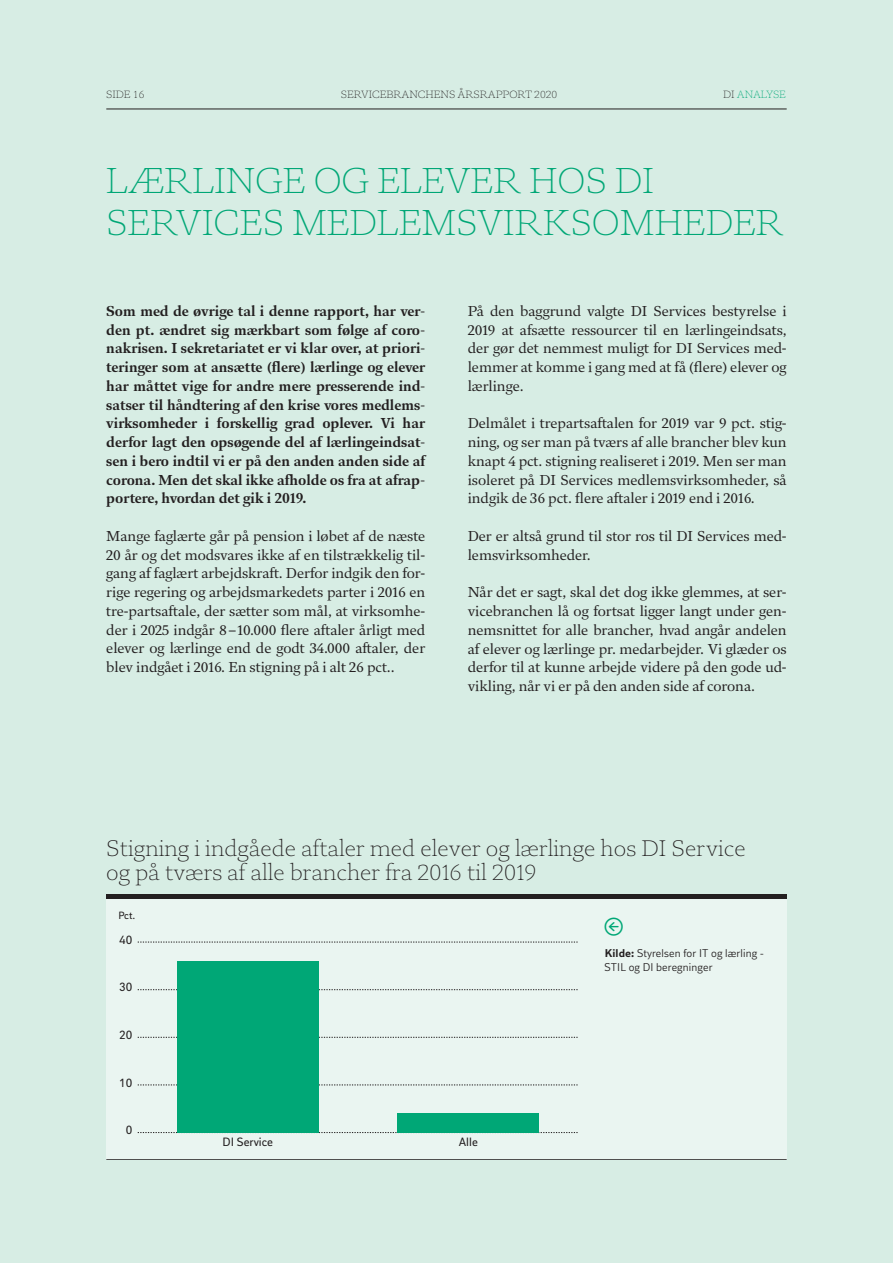
<style>
.page{position:relative;width:893px;height:1263px;background:#d7ede4}
.page>*{position:absolute;margin:0;border:0;box-sizing:border-box;transform-origin:0 0}
.t1{font:300 36px/42px "DI Serif";color:#00a776}
.t2{font:300 22.5px/24px "DI Serif";letter-spacing:.01em;color:#231f20}
.t3{font:21px "DI Stuff";color:#00a776}
.t4{font:14.25px/18.8px "DI Serif";color:#231f20;text-align:justify}
.t5{font:700 14.25px/18.8px "DI Serif";color:#231f20;text-align:justify}
.t6{font:12px "DI Sans";color:#231f20}
.t7{font:11.25px/14.2px "DI Sans";letter-spacing:.01em;color:#231f20}
.t8{font:300 10.5px "DI Serif";color:#231f20}
.t9{font:300 10.5px "DI Serif";color:#00a776}
.t10{font:10.5px "DI Sans";color:#231f20}
.s1{color:#231f20}
.s2{font-weight:700}
</style>
<div class="page">
<hr style="left:106px;top:109px;width:681px;height:1px;background:#231f20">
<div style="left:106px;top:894px;width:681px;height:266px;background:#eaf5f1"></div>
<div style="left:106px;top:894px;width:681px;height:5px;background:#231f20"></div>
<hr style="left:106px;top:1159px;width:681px;height:1px;background:#231f20">
<svg style="left:138px;top:1132px;width:440px;height:1px"></svg>
<svg style="left:138px;top:1085px;width:440px;height:1px"></svg>
<svg style="left:138px;top:1037px;width:440px;height:1px"></svg>
<svg style="left:138px;top:989px;width:440px;height:1px"></svg>
<svg style="left:138px;top:942px;width:440px;height:1px"></svg>
<div style="left:177px;top:961px;width:141px;height:171px;background:#00a776"></div>
<div style="left:398px;top:1113px;width:141px;height:19px;background:#00a776"></div>
<p class="t8" style="left:106px;top:88px;width:40px">SIDE 16</p>
<p class="t8" style="left:341px;top:88px;width:218px">SERVICEBRANCHENS ÅRSRAPPORT 2020</p>
<p class="t9" style="left:723px;top:88px;width:64px"><span class="s1">DI</span> ANALYSE</p>
<h1 class="t1" style="left:106px;top:160px;width:679px">LÆRLINGE OG ELEVER HOS DI<br>SERVICES MEDLEMSVIRKSOMHEDER</h1>
<p class="t5" style="left:106px;top:301px;width:320px">Som med de øvrige tal i denne rapport, har ver&shy;den pt. ændret sig mærkbart som følge af coro&shy;nakrisen. I sekretariatet er vi klar over, at priori&shy;teringer som at ansætte (flere) lærlinge og elever har måttet vige for andre mere presserende ind&shy;satser til håndtering af den krise vores medlems&shy;virksomheder i forskellig grad oplever. Vi har derfor lagt den opsøgende del af lærlingeindsat&shy;sen i bero indtil vi er på den anden anden side af corona. Men det skal ikke afholde os fra at afrap&shy;portere, hvordan det gik i 2019.</p>
<p class="t4" style="left:106px;top:526px;width:320px">Mange faglærte går på pension i løbet af de næste 20 år og det modsvares ikke af en tilstrækkelig til&shy;gang af faglært arbejdskraft. Derfor indgik den for&shy;rige regering og arbejdsmarkedets parter i 2016 en tre-partsaftale, der sætter som mål, at virksomhe&shy;der i 2025 indgår 8– 10.000 flere aftaler årligt med elever og lærlinge end de godt 34.000 aftaler, der blev indgået i 2016. En stigning på i alt 26 pct..</p>
<p class="t4" style="left:468px;top:301px;width:320px">På den baggrund valgte DI Services bestyrelse i 2019 at afsætte ressourcer til en lærlingeindsats, der gør det nemmest muligt for DI Services med&shy;lemmer at komme i gang med at få (flere) elever og lærlinge.</p>
<p class="t4" style="left:468px;top:414px;width:320px">Delmålet i trepartsaftalen for 2019 var 9 pct. stig&shy;ning, og ser man på tværs af alle brancher blev kun knapt 4 pct. stigning realiseret i 2019. Men ser man isoleret på DI Services medlemsvirksomheder, så indgik de 36 pct. flere aftaler i 2019 end i 2016.</p>
<p class="t4" style="left:468px;top:527px;width:320px">Der er altså grund til stor ros til DI Services med&shy;lemsvirksomheder.</p>
<p class="t4" style="left:468px;top:583px;width:320px">Når det er sagt, skal det dog ikke glemmes, at ser&shy;vicebranchen lå og fortsat ligger langt under gen&shy;nemsnittet for alle brancher, hvad angår andelen af elever og lærlinge pr. medarbejder. Vi glæder os derfor til at kunne arbejde videre på den gode ud&shy;vikling, når vi er på den anden side af corona.</p>
<h2 class="t2" style="left:106px;top:836px;width:641px">Stigning i indgåede aftaler med elever og lærlinge hos DI Service og på tværs af alle brancher fra 2016 til 2019</h2>
<p class="t10" style="left:118px;top:909px;width:19px">Pct.</p>
<p class="t6" style="left:119px;top:933px;width:15px">40</p>
<p class="t6" style="left:119px;top:980px;width:15px">30</p>
<p class="t6" style="left:119px;top:1028px;width:15px">20</p>
<p class="t6" style="left:119px;top:1076px;width:15px">10</p>
<p class="t6" style="left:126px;top:1123px;width:8px">0</p>
<p class="t6" style="left:223px;top:1135px;width:52px">DI Service</p>
<p class="t6" style="left:459px;top:1135px;width:21px">Alle</p>
<h3 class="t3" style="left:604px;top:913px;width:22px">&lt;</h3>
<p class="t7" style="left:604px;top:946px;width:160px"><span class="s2">Kilde:</span> Styrelsen for IT og lærling -<br>STIL og DI beregninger</p>
</div>
